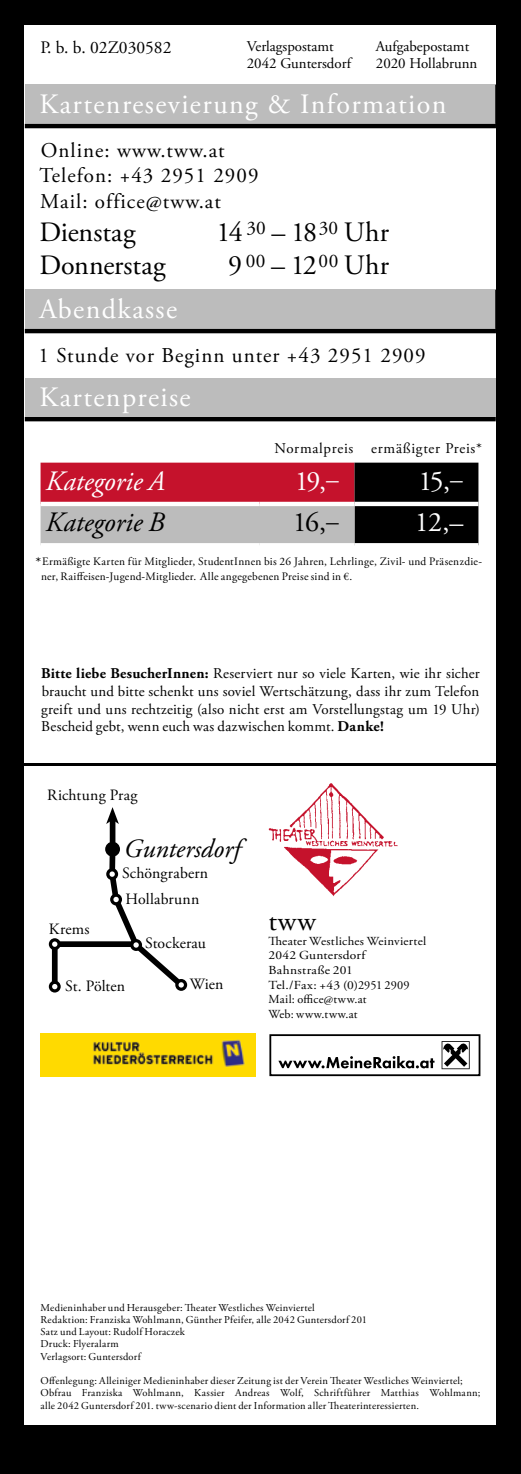
<style>
.page{position:relative;width:521px;height:1474px;background:#fff}
.page>*{position:absolute;margin:0;border:0;box-sizing:border-box;transform-origin:0 0}
.t1{font:28px "Adobe Garamond Pro";letter-spacing:.05em;color:#fff}
.t2{font:28px "Adobe Garamond Pro";color:#000}
.t3{font:italic 28px "Adobe Garamond Pro";color:#fff}
.t4{font:italic 28px "Adobe Garamond Pro";color:#000}
.t5{font:italic 26.25px "Adobe Garamond Pro";color:#000}
.t6{font:21px/25.2px "Adobe Garamond Pro";letter-spacing:.05em;color:#000}
.t7{font:17.5px "Adobe Garamond Pro";color:#000}
.t8{font:15.75px/25.4px "Adobe Garamond Pro";letter-spacing:.01em;color:#000}
.t9{font:14.88px/17.8px "Adobe Garamond Pro";letter-spacing:.005em;color:#000}
.t10{font:14.88px "Adobe Garamond Pro";letter-spacing:.05em;color:#000}
.t11{font:12.25px/14.7px "Adobe Garamond Pro";letter-spacing:.02em;color:#000;scale:1.05 1}
.t12{font:11.38px/14.3px "Adobe Garamond Pro";letter-spacing:.025em;color:#000}
.t13{font:10.5px/12.2px "Adobe Garamond Pro";letter-spacing:.025em;color:#000}
.s1{font-size:25.38px}
.s2{font-size:14.88px}
.s3{font-weight:700}
</style>
<div class="page">
<div style="left:0;top:0;width:521px;height:1473px;background:#000"></div>
<div style="left:25px;top:25px;width:471px;height:60px;background:#fff"></div>
<div style="left:25px;top:85px;width:471px;height:205px;background:#fff"></div>
<div style="left:25px;top:85px;width:471px;height:41px;background:#bcbcbc"></div>
<hr style="left:495px;top:85px;width:1px;height:39px;background:#000">
<hr style="left:25px;top:124px;width:471px;height:4px;background:#000">
<div style="left:25px;top:290px;width:471px;height:88px;background:#fff"></div>
<div style="left:25px;top:290px;width:471px;height:41px;background:#bcbcbc"></div>
<hr style="left:495px;top:290px;width:1px;height:39px;background:#000">
<hr style="left:25px;top:329px;width:471px;height:4px;background:#000">
<div style="left:25px;top:378px;width:471px;height:384px;background:#fff"></div>
<div style="left:25px;top:378px;width:471px;height:41px;background:#bcbcbc"></div>
<hr style="left:25px;top:417px;width:471px;height:4px;background:#000">
<svg style="left:41px;top:462px;width:437px;height:81px;background:#8b4a54"></svg>
<hr style="left:41px;top:502px;width:163px;height:4px;background:#fff">
<hr style="left:204px;top:502px;width:55px;height:4px;background:#fff">
<hr style="left:259px;top:502px;width:95px;height:4px;background:#fff">
<hr style="left:354px;top:502px;width:124px;height:4px;background:#fff">
<svg style="left:354px;top:543px;width:124px;height:3px"></svg>
<div style="left:25px;top:1281px;width:471px;height:143px;background:#fff"></div>
<div style="left:25px;top:766px;width:471px;height:515px;background:#fff"></div>
<svg style="left:49px;top:807px;width:139px;height:185px"></svg>
<img style="left:268px;top:783px;width:130px;height:113px">
<img style="left:41px;top:1033px;width:214px;height:43px">
<svg style="left:441px;top:1041px;width:29px;height:28px"></svg>
<svg style="left:278px;top:1056px;width:156px;height:12px"></svg>
<div style="left:269px;top:1034px;width:211px;height:42px;border:2px solid #000"></div>
<h3 class="t7" style="left:41px;top:37px;width:132px">P. b. b. 02Z030582</h3>
<h3 class="t9" style="left:247px;top:39px;width:106px;line-height:16.6px">Verlagspostamt<br>2042 Guntersdorf</h3>
<h3 class="t9" style="left:376px;top:39px;width:103px;line-height:16.6px">Aufgabepostamt<br>2020 Hollabrunn</h3>
<h1 class="t1" style="left:39px;top:87px;width:408px">Kartenresevierung &amp; Information</h1>
<h3 class="t6" style="left:39px;top:139px;width:221px">Online: www.tww.at<br>Telefon: +43 2951 2909<br>Mail: office@tww.at</h3>
<h1 class="t2" style="left:39px;top:215px;width:98px">Dienstag</h1>
<h1 class="t2" style="left:217px;top:215px;width:174px">14 <sup>30</sup> – 18<sup>30</sup> Uhr</h1>
<h1 class="t2" style="left:39px;top:248px;width:128px">Donnerstag</h1>
<h1 class="t2" style="left:228px;top:248px;width:163px">9 <sup>00</sup> – 12<sup>00</sup> Uhr</h1>
<h1 class="t1" style="left:39px;top:292px;width:139px">Abendkasse</h1>
<h3 class="t6" style="left:39px;top:343px;width:388px">1 Stunde vor Beginn unter +43 2951 2909</h3>
<h1 class="t1" style="left:39px;top:380px;width:153px">Kartenpreise</h1>
<h3 class="t10" style="left:274px;top:439px;width:209px">Normalpreis ermäßigter Preis*</h3>
<h1 class="t3" style="left:45px;top:464px;width:121px">Kategorie A</h1>
<h1 class="t1" style="left:295px;top:464px;width:46px">19,<span class="s1">–</span></h1>
<h1 class="t1" style="left:419px;top:464px;width:46px">15,<span class="s1">–</span></h1>
<h1 class="t4" style="left:45px;top:505px;width:120px">Kategorie B</h1>
<h1 class="t2" style="left:293px;top:505px;width:48px">16,<span class="s1">–</span></h1>
<h1 class="t1" style="left:415px;top:505px;width:50px">12,–</h1>
<p class="t12" style="left:41px;top:555px;width:442px;text-indent:-6px"><span class="s2">*</span>Ermäßigte Karten für Mitglieder, StudentInnen bis 26 Jahren, Lehrlinge, Zivil- und Präsenzdie&shy;ner, Raiffeisen-Jugend-Mitglieder. Alle angegebenen Preise sind in €.</p>
<p class="t9" style="left:41px;top:664px;width:440px;text-align:justify"><span class="s3">Bitte liebe BesucherInnen:</span> Reserviert nur so viele Karten, wie ihr sicher braucht und bitte schenkt uns soviel Wertschätzung, dass ihr zum Telefon greift und uns rechtzeitig (also nicht erst am Vorstellungstag um 19 Uhr)<br>Bescheid gebt, wenn euch was dazwischen kommt. <span class="s3">Danke!</span></p>
<h3 class="t8" style="left:47px;top:782px;width:92px">Richtung Prag</h3>
<h2 class="t5" style="left:124px;top:832px;width:118px">Guntersdorf</h2>
<h3 class="t8" style="left:122px;top:861px;width:88px">Schöngrabern<br>Hollabrunn</h3>
<h3 class="t8" style="left:145px;top:930px;width:62px">Stockerau</h3>
<h3 class="t8" style="left:190px;top:972px;width:35px">Wien</h3>
<h3 class="t8" style="left:49px;top:916px;width:42px">Krems</h3>
<h3 class="t8" style="left:65px;top:973px;width:61px">St. Pölten</h3>
<h1 class="t2" style="left:268px;top:904px;width:49px">tww</h1>
<p class="t11" style="left:268px;top:933px;width:152px">Theater Westliches Weinviertel<br>2042 Guntersdorf<br>Bahnstraße 201<br>Tel./Fax: +43 (0)2951 2909<br>Mail: office@tww.at<br>Web: www.tww.at</p>
<p class="t13" style="left:41px;top:1301px;width:328px">Medieninhaber und Herausgeber: Theater Westliches Weinviertel<br>Redaktion: Franziska Wohlmann, Günther Pfeifer, alle 2042 Guntersdorf 201<br>Satz und Layout: Rudolf Horaczek<br>Druck: Flyeralarm<br>Verlagsort: Guntersdorf</p>
<p class="t13" style="left:41px;top:1374px;width:441px">Offenlegung: Alleiniger Medieninhaber dieser Zeitung ist der Verein Theater Westliches Weinviertel;<br>Obfrau Franziska Wohlmann, Kassier Andreas Wolf, Schriftführer Matthias Wohlmann; alle 2042 Guntersdorf 201. tww-scenario dient der Information aller Theaterinteressierten.</p>
</div>
